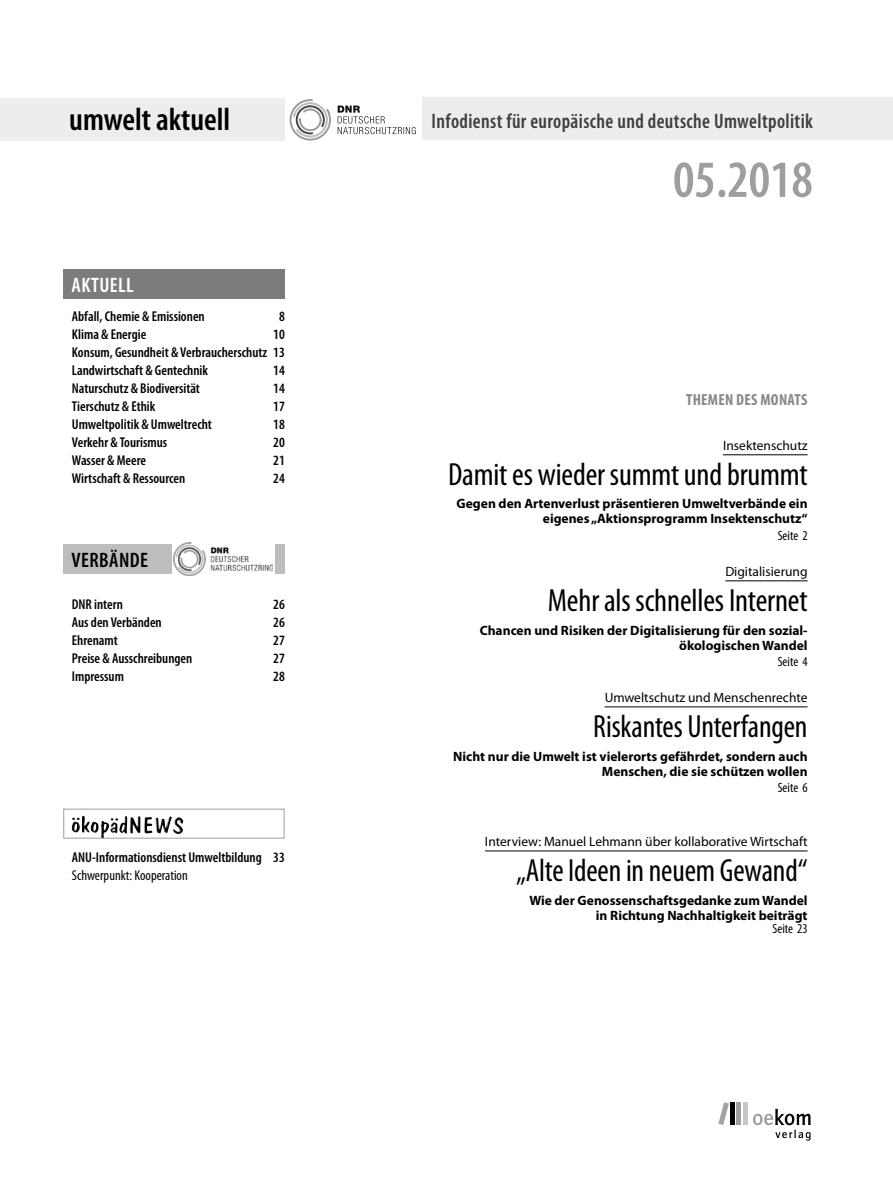
<style>
.page{position:relative;width:893px;height:1191px;background:#fff}
.page>*{position:absolute;margin:0;border:0;box-sizing:border-box;transform-origin:0 0}
.t1{font:600 condensed 52.5px "Myriad Pro";color:#9c9e9f}
.t2{font:condensed 32.1px "Myriad Pro";letter-spacing:-.005em;color:#000}
.t3{font:600 condensed 32.1px "Myriad Pro";color:#000}
.t4{font:600 condensed 21px "Myriad Pro";letter-spacing:.02em;color:#3e3d40;scale:.95 1}
.t5{font:600 condensed 21px "Myriad Pro";color:#000}
.t6{font:600 condensed 21px "Myriad Pro";color:#fff}
.t7{font:700 condensed 16.05px "Myriad Pro";letter-spacing:.02em;color:#87888a}
.t8{font:600 condensed 14.25px/18px "Myriad Pro";color:#000;text-align:justify}
.t9{font:condensed 14.25px "Myriad Pro";color:#000}
.t10{font:700 13.5px/15px "Myriad Pro";color:#000;text-align:right}
.t11{font:13.5px "Myriad Pro";color:#000}
.t12{font:condensed 13.5px "Myriad Pro";color:#000}
</style>
<div class="page">
<div style="left:63px;top:269px;width:221px;height:30px;background:#7b7c7e"></div>
<div style="left:63px;top:544px;width:221px;height:30px;background:#bbbdbe"></div>
<div style="left:172px;top:541px;width:102px;height:42px;background:#fff"></div>
<img style="left:173px;top:543px;width:99px;height:32px">
<div style="left:63px;top:808px;width:221px;height:30px;background:#fff;border:1px solid #9c9e9f"></div>
<img style="left:82px;top:815px;width:90px;height:19px">
<svg style="left:101px;top:834px;width:3px;height:4px"></svg>
<div style="left:0;top:98px;width:285px;height:42px;background:#eceded"></div>
<div style="left:423px;top:98px;width:470px;height:42px;background:#eceded"></div>
<hr style="left:723px;top:454px;width:85px;height:1px;background:#000">
<hr style="left:725px;top:580px;width:83px;height:1px;background:#000">
<hr style="left:605px;top:706px;width:203px;height:1px;background:#000">
<hr style="left:485px;top:850px;width:323px;height:1px;background:#000">
<svg style="left:290px;top:99px;width:41px;height:42px"></svg>
<svg style="left:338px;top:106px;width:78px;height:28px"></svg>
<div style="left:743px;top:1102px;width:5px;height:23px;background:#c6c7c8"></div>
<div style="left:736px;top:1102px;width:5px;height:23px;background:#9c9e9f"></div>
<div style="left:730px;top:1102px;width:5px;height:23px;background:#000"></div>
<svg style="left:718px;top:1102px;width:11px;height:23px"></svg>
<svg style="left:753px;top:1108px;width:58px;height:32px"></svg>
<h2 class="t3" style="left:69px;top:100px;width:163px">umwelt aktuell</h2>
<h3 class="t4" style="left:432px;top:108px;width:403px">Infodienst für europäische und deutsche Umweltpolitik</h3>
<h3 class="t6" style="left:72px;top:272px;width:64px">Aktuell</h3>
<p class="t8" style="left:72px;top:307px;width:134px">Abfall, Chemie &amp; Emissionen</p>
<p class="t8" style="left:279px;top:307px;width:7px">8</p>
<p class="t8" style="left:72px;top:325px;width:76px">Klima &amp; Energie</p>
<p class="t8" style="left:72px;top:325px;width:215px;text-indent:201px">10<br>Konsum, Gesundheit &amp; Verbraucherschutz 13<br>Landwirtschaft &amp; Gentechnik</p>
<p class="t8" style="left:273px;top:361px;width:13px">14</p>
<p class="t8" style="left:72px;top:379px;width:130px">Naturschutz &amp; Biodiversität</p>
<p class="t8" style="left:273px;top:379px;width:13px">14</p>
<p class="t8" style="left:72px;top:397px;width:85px">Tierschutz &amp; Ethik</p>
<p class="t8" style="left:273px;top:397px;width:13px">17</p>
<p class="t8" style="left:72px;top:415px;width:142px">Umweltpolitik &amp; Umweltrecht</p>
<p class="t8" style="left:273px;top:415px;width:13px">18</p>
<p class="t8" style="left:72px;top:433px;width:97px">Verkehr &amp; Tourismus</p>
<p class="t8" style="left:273px;top:433px;width:13px">20</p>
<p class="t8" style="left:72px;top:451px;width:76px">Wasser &amp; Meere</p>
<p class="t8" style="left:273px;top:451px;width:13px">21</p>
<p class="t8" style="left:72px;top:469px;width:115px">Wirtschaft &amp; Ressourcen</p>
<p class="t8" style="left:273px;top:469px;width:13px">24</p>
<h3 class="t5" style="left:72px;top:547px;width:78px">verbände</h3>
<p class="t8" style="left:72px;top:595px;width:53px">DNR intern</p>
<p class="t8" style="left:273px;top:595px;width:13px">26</p>
<p class="t8" style="left:72px;top:613px;width:91px">Aus den Verbänden</p>
<p class="t8" style="left:273px;top:613px;width:13px">26</p>
<p class="t8" style="left:72px;top:631px;width:47px">Ehrenamt</p>
<p class="t8" style="left:273px;top:631px;width:13px">27</p>
<p class="t8" style="left:72px;top:649px;width:122px">Preise &amp; Ausschreibungen</p>
<p class="t8" style="left:273px;top:649px;width:13px">27</p>
<p class="t8" style="left:72px;top:667px;width:54px">Impressum</p>
<p class="t8" style="left:273px;top:667px;width:13px">28</p>
<p class="t8" style="left:72px;top:847px;width:215px">ANU-Informationsdienst Umweltbildung 33</p>
<p class="t9" style="left:72px;top:866px;width:117px">Schwerpunkt: Kooperation</p>
<h1 class="t1" style="left:673px;top:147px;width:141px">05.2018</h1>
<p class="t7" style="left:686px;top:390px;width:123px">THEMEN DES MONATS</p>
<p class="t11" style="left:723px;top:437px;width:86px">Insektenschutz</p>
<h2 class="t2" style="left:448px;top:455px;width:361px">Damit es wieder summt und brummt</h2>
<p class="t10" style="left:457px;top:496px;width:353px">Gegen den Artenverlust präsentieren Umweltverbände ein eigenes „Aktionsprogramm Insektenschutz“</p>
<p class="t12" style="left:778px;top:527px;width:31px">Seite 2</p>
<p class="t11" style="left:725px;top:563px;width:84px">Digitalisierung</p>
<h2 class="t2" style="left:548px;top:581px;width:261px">Mehr als schnelles Internet</h2>
<p class="t10" style="left:480px;top:622px;width:329px">Chancen und Risiken der Digitalisierung für den sozial&shy;ökologischen Wandel</p>
<p class="t12" style="left:778px;top:653px;width:31px">Seite 4</p>
<p class="t11" style="left:605px;top:689px;width:204px">Umweltschutz und Menschenrechte</p>
<h2 class="t2" style="left:593px;top:707px;width:216px">Riskantes Unterfangen</h2>
<p class="t10" style="left:453px;top:748px;width:356px">Nicht nur die Umwelt ist vielerorts gefährdet, sondern auch<br>Menschen, die sie schützen wollen</p>
<p class="t12" style="left:778px;top:779px;width:31px">Seite 6</p>
<p class="t11" style="left:485px;top:833px;width:324px">Interview: Manuel Lehmann über kollaborative Wirtschaft</p>
<h2 class="t2" style="left:516px;top:851px;width:293px">„Alte Ideen in neuem Gewand“</h2>
<p class="t10" style="left:529px;top:892px;width:280px">Wie der Genossenschaftsgedanke zum Wandel in Richtung Nachhaltigkeit beiträgt</p>
<p class="t12" style="left:772px;top:920px;width:37px">Seite 23</p>
</div>
